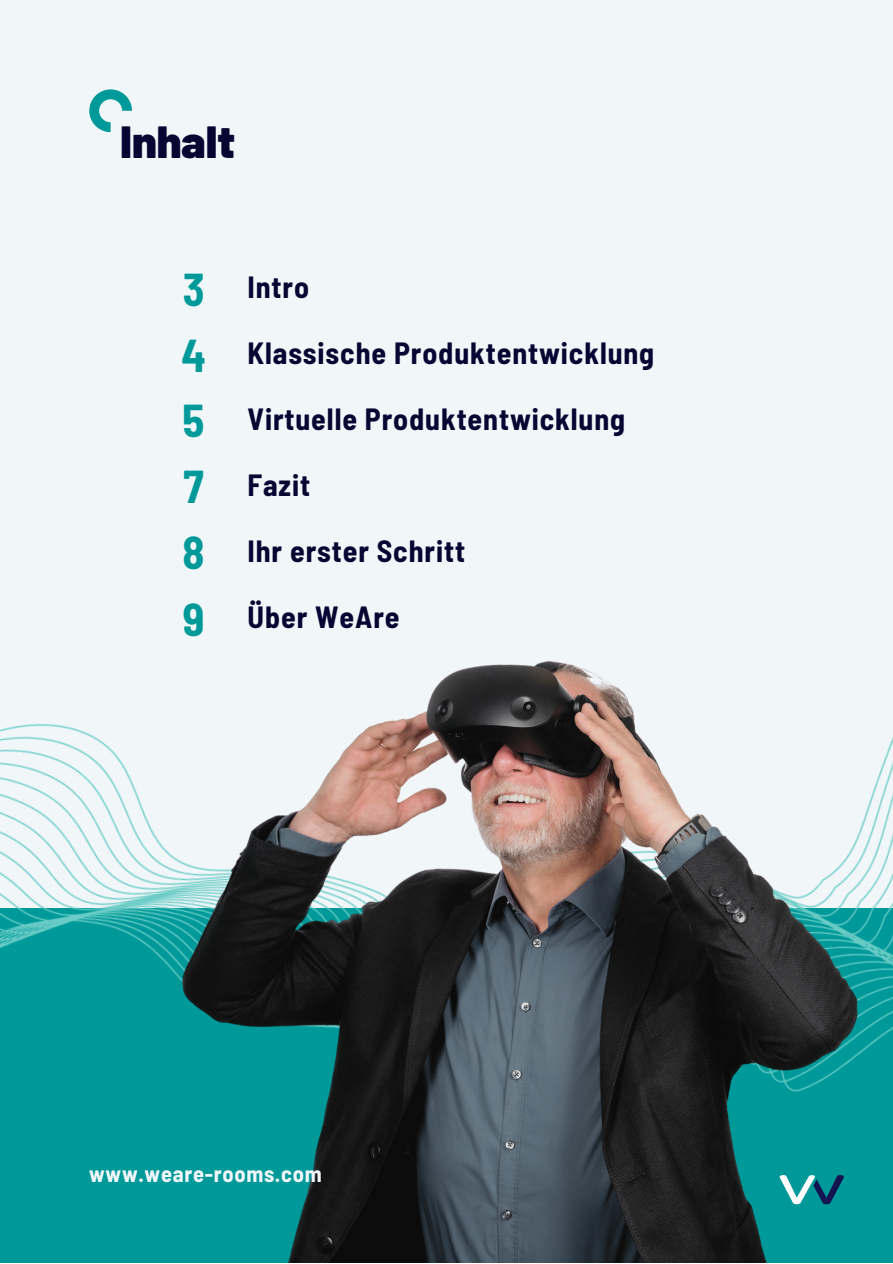
<style>
.page{position:relative;width:893px;height:1264px;background:#fff}
.page>*{position:absolute;margin:0;border:0;box-sizing:border-box;transform-origin:0 0}
.t1{font:900 45px "Barlow";color:#060633}
.t2{font:700 semi-condensed 45px "Barlow";color:#099}
.t3{font:700 semi-condensed 30px "Barlow";letter-spacing:.03em;color:#060633}
.t4{font:700 semi-condensed 22.5px "Barlow";letter-spacing:.03em;color:#f1f6f9}
</style>
<div class="page">
<div style="left:0;top:0;width:892px;height:1262px;background:#f1f6f9"></div>
<svg style="left:89px;top:89px;width:43px;height:43px"></svg>
<div style="left:0;top:908px;width:892px;height:354px;background:#099"></div>
<img style="left:0;top:723px;width:892px;height:315px">
<img style="left:163px;top:661px;width:717px;height:601px">
<p class="t1" style="left:120px;top:113px;width:117px">Inhalt</p>
<p class="t2" style="left:183px;top:261px;width:23px">3</p>
<p class="t3" style="left:247px;top:268px;width:63px">Intro</p>
<p class="t2" style="left:181px;top:326px;width:26px">4</p>
<p class="t3" style="left:247px;top:334px;width:408px">Klassische Produktentwicklung</p>
<p class="t2" style="left:183px;top:392px;width:23px">5</p>
<p class="t3" style="left:247px;top:400px;width:379px">Virtuelle Produktentwicklung</p>
<p class="t2" style="left:183px;top:458px;width:22px">7</p>
<p class="t3" style="left:247px;top:466px;width:64px">Fazit</p>
<p class="t2" style="left:182px;top:524px;width:24px">8</p>
<p class="t3" style="left:247px;top:532px;width:219px">Ihr erster Schritt</p>
<p class="t2" style="left:183px;top:590px;width:23px">9</p>
<p class="t3" style="left:247px;top:598px;width:154px">Über WeAre</p>
<p class="t4" style="left:89px;top:1159px;width:234px">www.weare-rooms.com</p>
</div>
